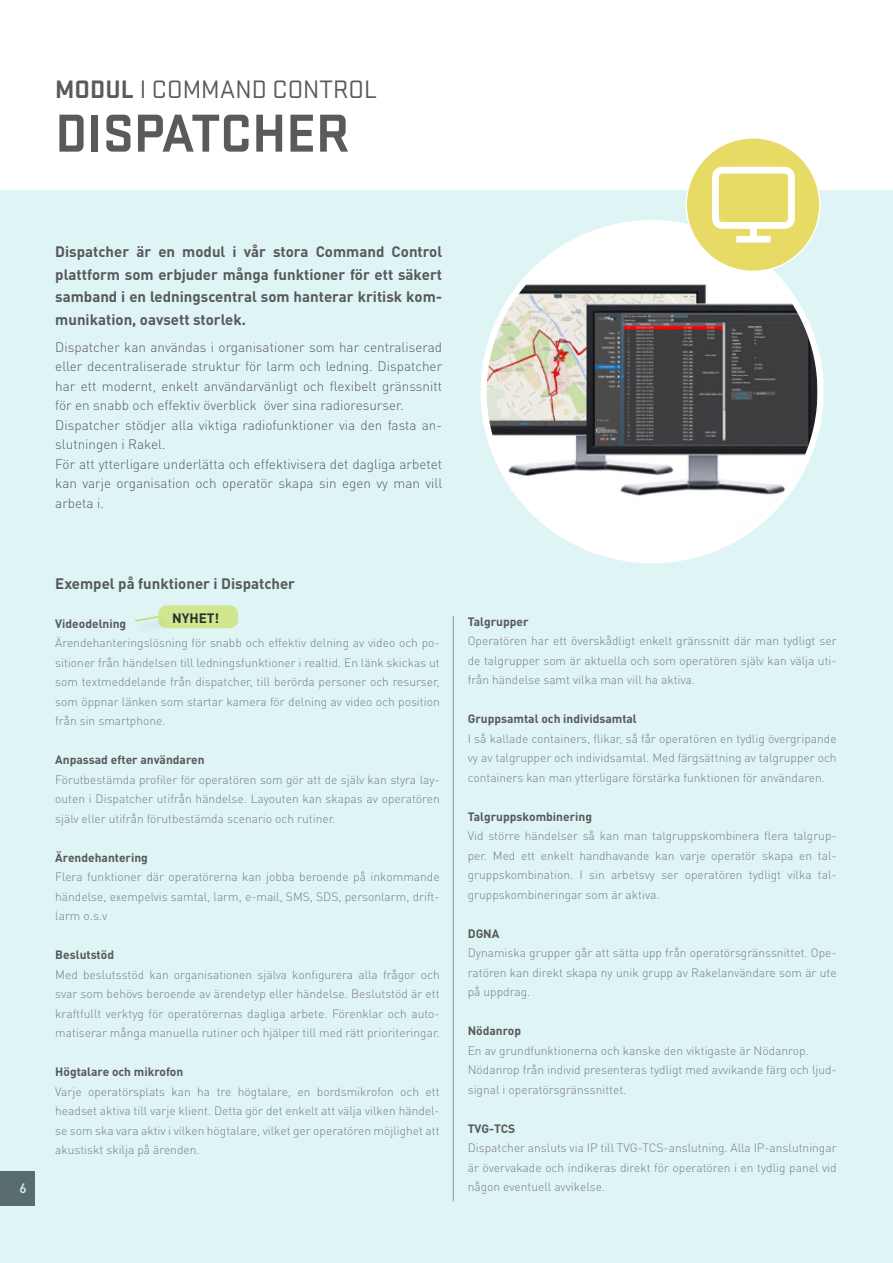
<style>
.page{position:relative;width:893px;height:1263px;background:#fff}
.page>*{position:absolute;margin:0;border:0;box-sizing:border-box;transform-origin:0 0}
.Preamble_11pkt{font:700 55.5px "Stratum 2";color:#5a5a5d}
.Preamble_11pkt-2{font:26.25px "Stratum 2";color:#5a5a5d}
.t1{font:700 15px/22.5px "DIN Pro";color:#57585a;text-align:justify}
.t2{font:300 13.5px/19.5px "DIN Pro";color:#5a5a5d;text-align:justify}
.t3{font:700 13.5px "DIN Pro";color:#231f20}
.t4{font:500 13.5px "DIN Pro";color:#fff}
.t5{font:300 12px/19.5px "DIN Pro";color:#7a7c7f;text-align:justify}
.t6{font:700 12px "DIN Pro";color:#57585a}
.s1{font-weight:700}
</style>
<div class="page">
<div style="left:0;top:190px;width:893px;height:1073px;background:#dff4f4"></div>
<img style="left:484px;top:223px;width:337px;height:337px;border-radius:168px">
<svg style="left:686px;top:138px;width:134px;height:134px"></svg>
<hr style="left:453px;top:616px;width:1px;height:585px;background:#939598">
<p class="Preamble_11pkt-2" style="left:55px;top:73px;width:323px"><span class="s1">MODUL</span> I COMMAND CONTROL</p>
<p class="Preamble_11pkt" style="left:55px;top:95px;width:296px">DISPATCHER</p>
<p class="t4" style="left:19px;top:1179px;width:9px">6</p>
<p class="t1" style="left:55px;top:240px;width:388px">Dispatcher är en modul i vår stora Command Control plattform som erbjuder många funktioner för ett säkert samband i en ledningscentral som hanterar kritisk kom&shy;munikation, oavsett storlek.</p>
<p class="t2" style="left:55px;top:337px;width:388px">Dispatcher kan användas i organisationer som har centraliserad eller decentraliserade struktur för larm och ledning. Dispatcher har ett modernt, enkelt användarvänligt och flexibelt gränssnitt för en snabb och effektiv överblick över sina radioresurser.</p>
<p class="t2" style="left:55px;top:415px;width:388px">Dispatcher stödjer alla viktiga radiofunktioner via den fasta an&shy;slutningen i Rakel.</p>
<p class="t2" style="left:55px;top:454px;width:388px">För att ytterligare underlätta och effektivisera det dagliga arbetet kan varje organisation och operatör skapa sin egen vy man vill arbeta i.</p>
<p class="t1" style="left:55px;top:571px;width:241px">Exempel på funktioner i Dispatcher</p>
<p class="t6" style="left:55px;top:615px;width:73px">Videodelning</p>
<p class="t5" style="left:55px;top:632px;width:386px">Ärendehanteringslösning för snabb och effektiv delning av video och po&shy;sitioner från händelsen till ledningsfunktioner i realtid. En länk skickas ut som textmeddelande från dispatcher, till berörda personer och resurser, som öppnar länken som startar kamera för delning av video och position från sin smartphone.</p>
<p class="t6" style="left:55px;top:751px;width:151px">Anpassad efter användaren</p>
<p class="t5" style="left:55px;top:769px;width:386px">Förutbestämda profiler för operatören som gör att de själv kan styra lay&shy;outen i Dispatcher utifrån händelse. Layouten kan skapas av operatören själv eller utifrån förutbestämda scenario och rutiner.</p>
<p class="t6" style="left:55px;top:849px;width:94px">Ärendehantering</p>
<p class="t5" style="left:55px;top:866px;width:386px">Flera funktioner där operatörerna kan jobba beroende på inkommande händelse, exempelvis samtal, larm, e-mail, SMS, SDS, personlarm, drift&shy;larm o.s.v</p>
<p class="t6" style="left:55px;top:946px;width:60px">Beslutstöd</p>
<p class="t5" style="left:55px;top:964px;width:386px">Med beslutsstöd kan organisationen själva konfigurera alla frågor och svar som behövs beroende av ärendetyp eller händelse. Beslutstöd är ett kraftfullt verktyg för operatörernas dagliga arbete. Förenklar och auto&shy;matiserar många manuella rutiner och hjälper till med rätt prioriteringar.</p>
<p class="t6" style="left:55px;top:1063px;width:130px">Högtalare och mikrofon</p>
<p class="t5" style="left:55px;top:1081px;width:386px">Varje operatörsplats kan ha tre högtalare, en bordsmikrofon och ett headset aktiva till varje klient. Detta gör det enkelt att välja vilken händel&shy;se som ska vara aktiv i vilken högtalare, vilket ger operatören möjlighet att akustiskt skilja på ärenden.</p>
<p class="t3" style="left:172px;top:608px;width:49px">NYHET!</p>
<p class="t6" style="left:468px;top:613px;width:62px">Talgrupper</p>
<p class="t5" style="left:468px;top:631px;width:370px">Operatören har ett överskådligt enkelt gränssnitt där man tydligt ser de talgrupper som är aktuella och som operatören själv kan välja uti&shy;från händelse samt vilka man vill ha aktiva.</p>
<p class="t6" style="left:468px;top:711px;width:171px">Gruppsamtal och individsamtal</p>
<p class="t5" style="left:468px;top:728px;width:370px">I så kallade containers, flikar, så får operatören en tydlig övergripande vy av talgrupper och individsamtal. Med färgsättning av talgrupper och containers kan man ytterligare förstärka funktionen för användaren.</p>
<p class="t6" style="left:468px;top:808px;width:126px">Talgruppskombinering</p>
<p class="t5" style="left:468px;top:826px;width:370px">Vid större händelser så kan man talgruppskombinera flera talgrup&shy;per. Med ett enkelt handhavande kan varje operatör skapa en tal&shy;gruppskombination. I sin arbetsvy ser operatören tydligt vilka tal&shy;gruppskombineringar som är aktiva.</p>
<p class="t6" style="left:468px;top:925px;width:33px">DGNA</p>
<p class="t5" style="left:468px;top:943px;width:370px">Dynamiska grupper går att sätta upp från operatörsgränssnittet. Ope&shy;ratören kan direkt skapa ny unik grupp av Rakelanvändare som är ute på uppdrag.</p>
<p class="t6" style="left:468px;top:1023px;width:55px">Nödanrop</p>
<p class="t5" style="left:468px;top:1040px;width:343px">En av grundfunktionerna och kanske den viktigaste är Nödanrop.</p>
<p class="t5" style="left:468px;top:1060px;width:370px">Nödanrop från individ presenteras tydligt med avvikande färg och ljud&shy;signal i operatörsgränssnittet.</p>
<p class="t6" style="left:468px;top:1120px;width:49px">TVG-TCS</p>
<p class="t5" style="left:468px;top:1138px;width:370px">Dispatcher ansluts via IP till TVG-TCS-anslutning. Alla IP-anslutningar är övervakade och indikeras direkt för operatören i en tydlig panel vid någon eventuell avvikelse.</p>
</div>
